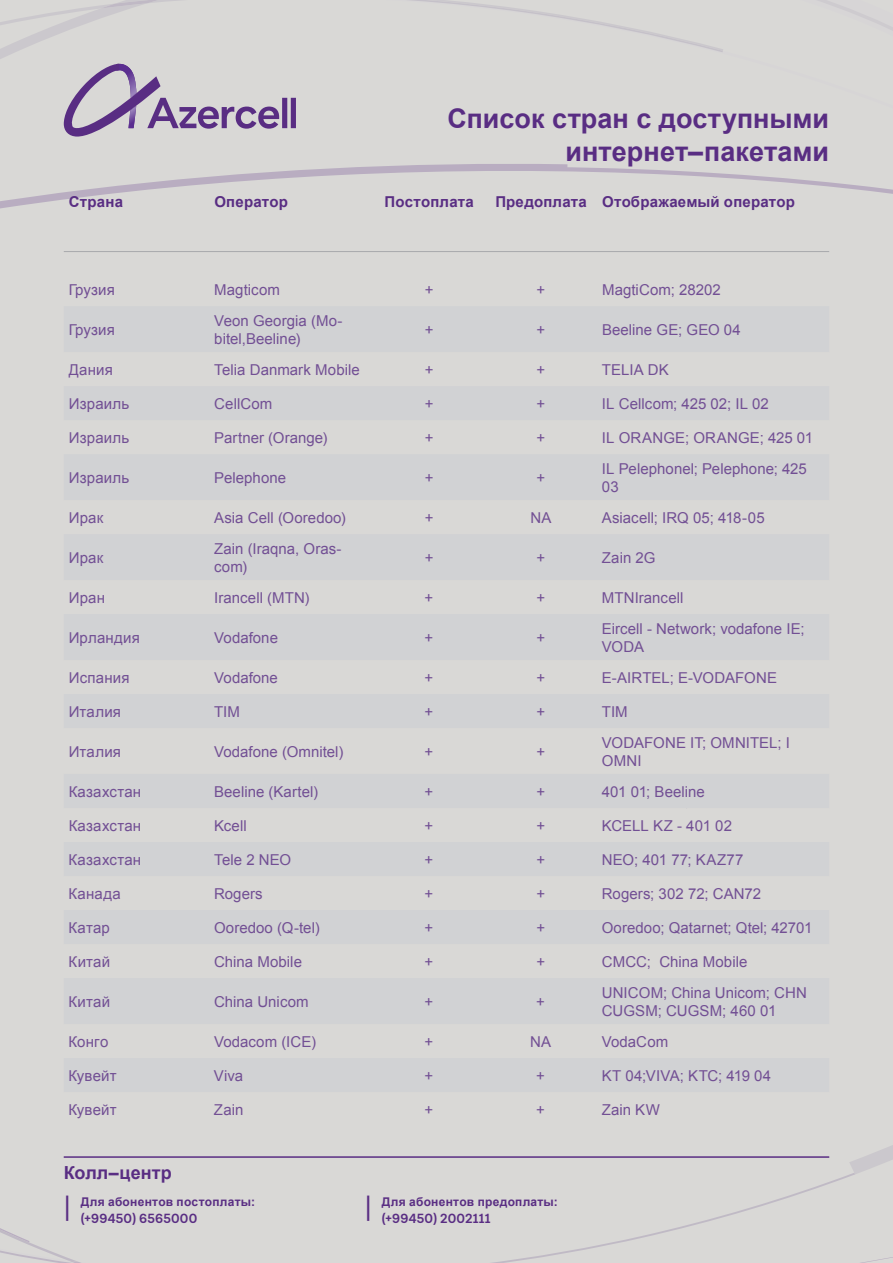
<style>
.page{position:relative;width:893px;height:1263px;background:#d9d8d6}
.page>*{position:absolute;margin:0;border:0;box-sizing:border-box;transform-origin:0 0}
.t1{font:700 27px/32.4px "Arial";color:#592d83;text-align:right}
.t2{font:27px "Arial";color:#592d83}
.t3{font:700 18px "Arial";letter-spacing:.005em;color:#592d83}
.t4{font:15px/18px "Arial";letter-spacing:.005em;color:#724f94}
.t5{font:700 15px "Arial";letter-spacing:.01em;color:#592d83}
.t6{font:600 13.5px "Lota Grotesque";letter-spacing:.02em;color:#592d83}
.t7{font:700 12px "Arial";letter-spacing:.02em;color:#592d83}
</style>
<div class="page">
<svg style="left:0;top:11px;width:64px;height:48px"></svg>
<svg style="left:64px;top:0;width:829px;height:200px"></svg>
<svg style="left:0;top:1145px;width:893px;height:118px"></svg>
<hr style="left:64px;top:251px;width:765px;height:1px;background:#a8a9ad">
<h1 class="t1" style="left:448px;top:103px;width:383px">Список стран с доступными интернет–пакетами</h1>
<p class="t5" style="left:69px;top:192px;width:56px">Страна</p>
<p class="t5" style="left:214px;top:192px;width:75px">Оператор</p>
<p class="t5" style="left:385px;top:192px;width:91px">Постоплата</p>
<p class="t5" style="left:495px;top:192px;width:301px">Предоплата Отображаемый оператор</p>
<p class="t4" style="left:69px;top:280px;width:48px">Грузия</p>
<p class="t4" style="left:214px;top:280px;width:67px">Magticom</p>
<p class="t4" style="left:425px;top:280px;width:10px">+</p>
<p class="t4" style="left:537px;top:280px;width:10px">+</p>
<p class="t4" style="left:602px;top:280px;width:120px">MagtiCom; 28202</p>
<p class="t4" style="left:69px;top:320px;width:48px">Грузия</p>
<p class="t4" style="left:214px;top:311px;width:130px">Veon Georgia (Mo&shy;bitel,Beeline)</p>
<p class="t4" style="left:425px;top:320px;width:10px">+</p>
<p class="t4" style="left:537px;top:320px;width:10px">+</p>
<p class="t4" style="left:602px;top:320px;width:140px">Beeline GE; GEO 04</p>
<p class="t4" style="left:69px;top:360px;width:46px">Дания</p>
<p class="t4" style="left:214px;top:360px;width:147px">Telia Danmark Mobile</p>
<p class="t4" style="left:425px;top:360px;width:10px">+</p>
<p class="t4" style="left:537px;top:360px;width:10px">+</p>
<p class="t4" style="left:602px;top:360px;width:68px">TELIA DK</p>
<p class="t4" style="left:69px;top:394px;width:62px">Израиль</p>
<p class="t4" style="left:214px;top:394px;width:60px">CellCom</p>
<p class="t4" style="left:425px;top:394px;width:10px">+</p>
<p class="t4" style="left:537px;top:394px;width:10px">+</p>
<p class="t4" style="left:602px;top:394px;width:168px">IL Cellcom; 425 02; IL 02</p>
<p class="t4" style="left:69px;top:428px;width:62px">Израиль</p>
<p class="t4" style="left:214px;top:428px;width:115px">Partner (Orange)</p>
<p class="t4" style="left:425px;top:428px;width:10px">+</p>
<p class="t4" style="left:537px;top:428px;width:10px">+</p>
<p class="t4" style="left:602px;top:428px;width:213px">IL ORANGE; ORANGE; 425 01</p>
<p class="t4" style="left:69px;top:468px;width:62px">Израиль</p>
<p class="t4" style="left:214px;top:468px;width:73px">Pelephone</p>
<p class="t4" style="left:425px;top:468px;width:10px">+</p>
<p class="t4" style="left:536px;top:468px;width:10px">+</p>
<p class="t4" style="left:602px;top:459px;width:206px">IL Pelephonel; Pelephone; 425<br>03</p>
<p class="t4" style="left:69px;top:508px;width:36px">Ирак</p>
<p class="t4" style="left:214px;top:508px;width:133px">Asia Cell (Ooredoo)</p>
<p class="t4" style="left:425px;top:508px;width:10px">+</p>
<p class="t4" style="left:530px;top:508px;width:23px">NA</p>
<p class="t4" style="left:602px;top:508px;width:164px">Asiacell; IRQ 05; 418-05</p>
<p class="t4" style="left:69px;top:548px;width:36px">Ирак</p>
<p class="t4" style="left:214px;top:539px;width:129px">Zain (Iraqna, Oras&shy;com)</p>
<p class="t4" style="left:425px;top:548px;width:10px">+</p>
<p class="t4" style="left:536px;top:548px;width:10px">+</p>
<p class="t4" style="left:602px;top:548px;width:55px">Zain 2G</p>
<p class="t4" style="left:69px;top:588px;width:38px">Иран</p>
<p class="t4" style="left:214px;top:588px;width:97px">Irancell (MTN)</p>
<p class="t4" style="left:425px;top:588px;width:10px">+</p>
<p class="t4" style="left:536px;top:588px;width:10px">+</p>
<p class="t4" style="left:602px;top:588px;width:83px">MTNIrancell</p>
<p class="t4" style="left:69px;top:628px;width:73px">Ирландия</p>
<p class="t4" style="left:214px;top:628px;width:65px">Vodafone</p>
<p class="t4" style="left:425px;top:628px;width:10px">+</p>
<p class="t4" style="left:536px;top:628px;width:10px">+</p>
<p class="t4" style="left:602px;top:619px;width:204px">Eircell - Network; vodafone IE;<br>VODA</p>
<p class="t4" style="left:69px;top:668px;width:62px">Испания</p>
<p class="t4" style="left:214px;top:668px;width:65px">Vodafone</p>
<p class="t4" style="left:425px;top:668px;width:10px">+</p>
<p class="t4" style="left:536px;top:668px;width:10px">+</p>
<p class="t4" style="left:602px;top:668px;width:177px">E-AIRTEL; E-VODAFONE</p>
<p class="t4" style="left:69px;top:702px;width:54px">Италия</p>
<p class="t4" style="left:214px;top:702px;width:27px">TIM</p>
<p class="t4" style="left:425px;top:702px;width:10px">+</p>
<p class="t4" style="left:536px;top:702px;width:10px">+</p>
<p class="t4" style="left:602px;top:702px;width:27px">TIM</p>
<p class="t4" style="left:69px;top:742px;width:54px">Италия</p>
<p class="t4" style="left:214px;top:742px;width:131px">Vodafone (Omnitel)</p>
<p class="t4" style="left:425px;top:742px;width:10px">+</p>
<p class="t4" style="left:536px;top:742px;width:10px">+</p>
<p class="t4" style="left:602px;top:733px;width:190px">VODAFONE IT; OMNITEL; I<br>OMNI</p>
<p class="t4" style="left:69px;top:782px;width:74px">Казахстан</p>
<p class="t4" style="left:214px;top:782px;width:106px">Beeline (Kartel)</p>
<p class="t4" style="left:425px;top:782px;width:10px">+</p>
<p class="t4" style="left:536px;top:782px;width:10px">+</p>
<p class="t4" style="left:602px;top:782px;width:105px">401 01; Beeline</p>
<p class="t4" style="left:69px;top:816px;width:74px">Казахстан</p>
<p class="t4" style="left:214px;top:816px;width:34px">Kcell</p>
<p class="t4" style="left:425px;top:816px;width:10px">+</p>
<p class="t4" style="left:536px;top:816px;width:10px">+</p>
<p class="t4" style="left:602px;top:816px;width:132px">KCELL KZ - 401 02</p>
<p class="t4" style="left:69px;top:850px;width:74px">Казахстан</p>
<p class="t4" style="left:214px;top:850px;width:79px">Tele 2 NEO</p>
<p class="t4" style="left:425px;top:850px;width:10px">+</p>
<p class="t4" style="left:536px;top:850px;width:10px">+</p>
<p class="t4" style="left:602px;top:850px;width:143px">NEO; 401 77; KAZ77</p>
<p class="t4" style="left:69px;top:884px;width:54px">Канада</p>
<p class="t4" style="left:214px;top:884px;width:50px">Rogers</p>
<p class="t4" style="left:425px;top:884px;width:10px">+</p>
<p class="t4" style="left:536px;top:884px;width:10px">+</p>
<p class="t4" style="left:602px;top:884px;width:161px">Rogers; 302 72; CAN72</p>
<p class="t4" style="left:69px;top:918px;width:43px">Катар</p>
<p class="t4" style="left:214px;top:918px;width:107px">Ooredoo (Q-tel)</p>
<p class="t4" style="left:424px;top:918px;width:10px">+</p>
<p class="t4" style="left:536px;top:918px;width:10px">+</p>
<p class="t4" style="left:602px;top:918px;width:212px">Ooredoo; Qatarnet; Qtel; 42701</p>
<p class="t4" style="left:69px;top:952px;width:43px">Китай</p>
<p class="t4" style="left:214px;top:952px;width:89px">China Mobile</p>
<p class="t4" style="left:424px;top:952px;width:10px">+</p>
<p class="t4" style="left:536px;top:952px;width:10px">+</p>
<p class="t4" style="left:602px;top:952px;width:147px">CMCC; China Mobile</p>
<p class="t4" style="left:69px;top:992px;width:43px">Китай</p>
<p class="t4" style="left:214px;top:992px;width:96px">China Unicom</p>
<p class="t4" style="left:424px;top:992px;width:10px">+</p>
<p class="t4" style="left:536px;top:992px;width:10px">+</p>
<p class="t4" style="left:602px;top:983px;width:207px">UNICOM; China Unicom; CHN<br>CUGSM; CUGSM; 460 01</p>
<p class="t4" style="left:69px;top:1032px;width:41px">Конго</p>
<p class="t4" style="left:214px;top:1032px;width:104px">Vodacom (ICE)</p>
<p class="t4" style="left:424px;top:1032px;width:10px">+</p>
<p class="t4" style="left:530px;top:1032px;width:23px">NA</p>
<p class="t4" style="left:602px;top:1032px;width:68px">VodaCom</p>
<p class="t4" style="left:69px;top:1066px;width:50px">Кувейт</p>
<p class="t4" style="left:214px;top:1066px;width:31px">Viva</p>
<p class="t4" style="left:424px;top:1066px;width:10px">+</p>
<p class="t4" style="left:536px;top:1066px;width:10px">+</p>
<p class="t4" style="left:602px;top:1066px;width:171px">KT 04;VIVA; KTC; 419 04</p>
<p class="t4" style="left:69px;top:1100px;width:50px">Кувейт</p>
<p class="t4" style="left:214px;top:1100px;width:31px">Zain</p>
<p class="t4" style="left:424px;top:1100px;width:10px">+</p>
<p class="t4" style="left:536px;top:1100px;width:10px">+</p>
<p class="t4" style="left:602px;top:1100px;width:60px">Zain KW</p>
<p class="t3" style="left:64px;top:1161px;width:109px">Колл–центр</p>
<p class="t7" style="left:81px;top:1194px;width:176px">Для абонентов постоплаты:</p>
<p class="t6" style="left:81px;top:1211px;width:118px">(+99450) 6565000</p>
<h1 class="t2" style="left:64px;top:1188px;width:9px">|</h1>
<h1 class="t2" style="left:365px;top:1188px;width:9px">|</h1>
<p class="t7" style="left:382px;top:1194px;width:178px">Для абонентов предоплаты:</p>
<p class="t6" style="left:382px;top:1211px;width:110px">(+99450) 2002111</p>
</div>
